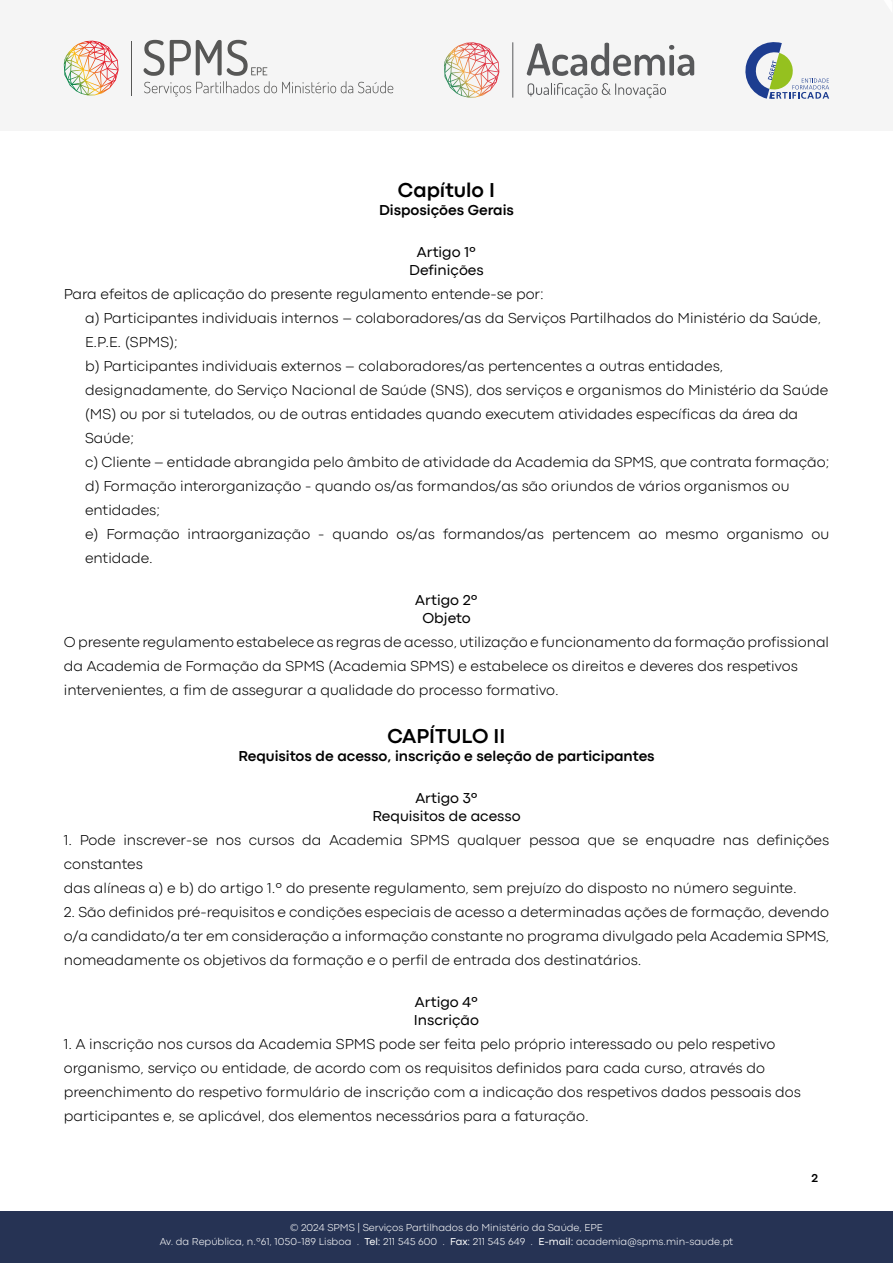
<style>
.page{position:relative;width:893px;height:1263px;background:#fff}
.page>*{position:absolute;margin:0;border:0;box-sizing:border-box;transform-origin:0 0}
.t1{font:700 21px "Codec Pro";color:#000}
.t2{font:300 15px/24px "Codec Pro";color:#000}
.t3{font:15px/18px "Codec Pro";color:#000;text-align:center}
.t4{font:700 15px "Codec Pro";color:#000}
.t5{font:700 12px "Codec Pro";color:#000}
.t6{font:300 10.5px/13.5px "Codec Pro";color:#fff;text-align:center}
.s1{font-weight:400}
</style>
<div class="page">
<div style="left:0;top:1212px;width:893px;height:51px;background:#263354"></div>
<div style="left:0;top:0;width:893px;height:131px;background:#f5f5f5"></div>
<svg style="left:745px;top:42px;width:84px;height:57px"></svg>
<svg style="left:144px;top:40px;width:249px;height:56px"></svg>
<hr style="left:131px;top:41px;width:1px;height:55px;background:#575756">
<img style="left:64px;top:41px;width:55px;height:54px">
<hr style="left:512px;top:42px;width:1px;height:56px;background:#58595b">
<svg style="left:528px;top:83px;width:138px;height:15px"></svg>
<svg style="left:444px;top:42px;width:55px;height:56px"></svg>
<svg style="left:527px;top:43px;width:167px;height:33px"></svg>
<h1 class="t1" style="left:398px;top:178px;width:99px">Capítulo I</h1>
<p class="t4" style="left:379px;top:201px;width:136px">Disposições Gerais</p>
<p class="t3" style="left:409px;top:243px;width:76px">Artigo 1º<br>Definições</p>
<p class="t2" style="left:85px;top:282px;width:746px;text-indent:-21px">Para efeitos de aplicação do presente regulamento entende-se por:<br>a) Participantes individuais internos – colaboradores/as da Serviços Partilhados do Ministério da Saúde, E.P.E. (SPMS);<br>b) Participantes individuais externos – colaboradores/as pertencentes a outras entidades, designadamente, do Serviço Nacional de Saúde (SNS), dos serviços e organismos do Ministério da Saúde (MS) ou por si tutelados, ou de outras entidades quando executem atividades específicas da área da Saúde;<br>c) Cliente – entidade abrangida pelo âmbito de atividade da Academia da SPMS, que contrata formação; d) Formação interorganização - quando os/as formandos/as são oriundos de vários organismos ou entidades;<br>e) Formação intraorganização - quando os/as formandos/as pertencem ao mesmo organismo ou entidade.</p>
<p class="t3" style="left:415px;top:591px;width:64px">Artigo 2º<br>Objeto</p>
<p class="t2" style="left:64px;top:630px;width:767px">O presente regulamento estabelece as regras de acesso, utilização e funcionamento da formação profissional da Academia de Formação da SPMS (Academia SPMS) e estabelece os direitos e deveres dos respetivos intervenientes, a fim de assegurar a qualidade do processo formativo.</p>
<h1 class="t1" style="left:388px;top:724px;width:119px">CAPÍTULO II</h1>
<p class="t4" style="left:238px;top:747px;width:418px">Requisitos de acesso, inscrição e seleção de participantes</p>
<p class="t3" style="left:372px;top:789px;width:150px">Artigo 3º<br>Requisitos de acesso</p>
<p class="t2" style="left:64px;top:828px;width:767px">1. Pode inscrever-se nos cursos da Academia SPMS qualquer pessoa que se enquadre nas definições constantes<br>das alíneas a) e b) do artigo 1.º do presente regulamento, sem prejuízo do disposto no número seguinte.</p>
<p class="t2" style="left:64px;top:900px;width:767px;text-align:justify">2. São definidos pré-requisitos e condições especiais de acesso a determinadas ações de formação, devendo o/a candidato/a ter em consideração a informação constante no programa divulgado pela Academia SPMS, nomeadamente os objetivos da formação e o perfil de entrada dos destinatários.</p>
<p class="t3" style="left:414px;top:993px;width:67px;text-align:left">Artigo 4º<br>Inscrição</p>
<p class="t2" style="left:64px;top:1032px;width:739px">1. A inscrição nos cursos da Academia SPMS pode ser feita pelo próprio interessado ou pelo respetivo organismo, serviço ou entidade, de acordo com os requisitos definidos para cada curso, através do preenchimento do respetivo formulário de inscrição com a indicação dos respetivos dados pessoais dos participantes e, se aplicável, dos elementos necessários para a faturação.</p>
<p class="t6" style="left:160px;top:1221px;width:575px">© 2024 SPMS | Serviços Partilhados do Ministério da Saúde, EPE<br>Av. da República, n.º61, 1050-189 Lisboa . <span class="s1">Tel:</span> 211 545 600 . <span class="s1">Fax:</span> 211 545 649 . <span class="s1">E-mail:</span> academia@spms.min-saude.pt</p>
<p class="t5" style="left:811px;top:1170px;width:8px">2</p>
</div>
